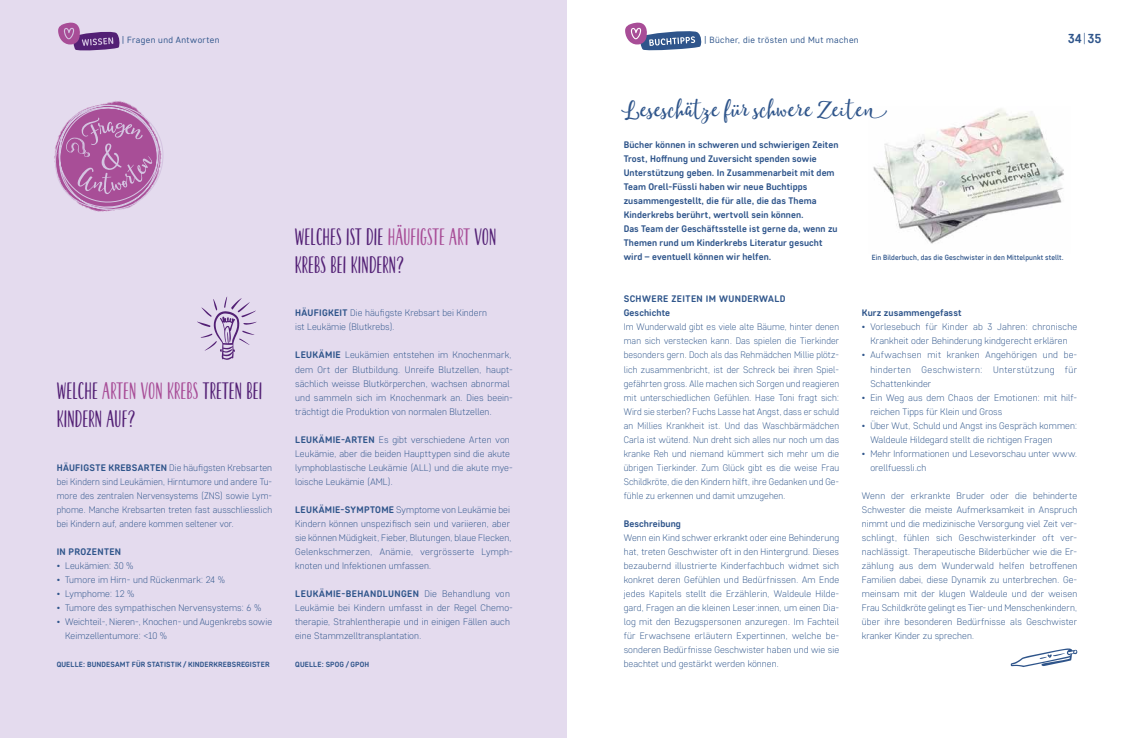
<style>
.page{position:relative;width:1134px;height:738px;background:#fff}
.page>*{position:absolute;margin:0;border:0;box-sizing:border-box;transform-origin:0 0}
.t1{font:26px "Moments";letter-spacing:.02em;color:#2f558b}
.t2{font:700 22px/28px "Moments Sans";letter-spacing:.01em;color:#532075}
.t3{font:700 13px "Core Sans DS55";color:#2f558b}
.t4{font:300 9.5px/14px "Core Sans DS25";letter-spacing:.01em;color:#2f558b}
.t5{font:700 9.5px/14px "Core Sans DS55";letter-spacing:.01em;color:#2f558b}
.t6{font:700 9.5px "Core Sans DS55";letter-spacing:.04em;color:#2f558b}
.t7{font:700 9.5px/14px "Core Sans DS55";letter-spacing:.035em;color:#2f558b}
.t8{font:9px "Core Sans DS35";letter-spacing:.04em;color:#2f558b}
.t9{font:700 7.5px "Core Sans DS55";letter-spacing:.015em;color:#2f558b}
.t10{font:500 7.5px "Core Sans DS45";letter-spacing:.015em;color:#2f558b;scale:.96 1}
.s1{font-family:"Core Sans DS25";font-weight:300}
.s2{color:#a84d97}
.s3{font-family:"Core Sans DS55";font-weight:700}
</style>
<div class="page">
<div style="left:0;top:0;width:567px;height:737px;background:#e4dbee"></div>
<svg style="left:54px;top:101px;width:110px;height:111px"></svg>
<svg style="left:62px;top:111px;width:92px;height:92px;background:#b36ca9"></svg>
<svg style="left:197px;top:296px;width:60px;height:63px"></svg>
<img style="left:873px;top:108px;width:191px;height:136px">
<svg style="left:1011px;top:648px;width:66px;height:18px"></svg>
<svg style="left:58px;top:22px;width:62px;height:29px"></svg>
<svg style="left:625px;top:22px;width:77px;height:29px"></svg>
<p class="t8" style="left:122px;top:34px;width:99px">| Fragen und Antworten</p>
<p class="t8" style="left:704px;top:34px;width:156px">| Bücher, die trösten und Mut machen</p>
<h3 class="t3" style="left:1068px;top:30px;width:35px">34 <span class="s1">|</span>35</h3>
<h2 class="t2" style="left:57px;top:377px;width:207px">WELCHE <span class="s2">ARTEN VON KREBS</span> TRETEN BEI<br>KINDERN AUF?</h2>
<p class="t4" style="left:57px;top:459px;width:217px;text-align:justify"><span class="s3">HÄUFIGSTE KREBSARTEN</span> Die häufigsten Krebsarten bei Kindern sind Leukämien, Hirntumore und andere Tu&shy;more des zentralen Nervensystems (ZNS) sowie Lym&shy;phome. Manche Krebsarten treten fast ausschliesslich bei Kindern auf, andere kommen seltener vor.</p>
<p class="t5" style="left:57px;top:543px;width:66px">IN PROZENTEN</p>
<p class="t4" style="left:57px;top:557px;width:78px">• Leukämien: 30 %</p>
<p class="t4" style="left:57px;top:571px;width:170px">• Tumore im Hirn- und Rückenmark: 24 %</p>
<p class="t4" style="left:57px;top:585px;width:79px">• Lymphome: 12 %</p>
<p class="t4" style="left:57px;top:599px;width:206px">• Tumore des sympathischen Nervensystems: 6 %</p>
<p class="t4" style="left:65px;top:613px;width:208px;text-indent:-9px">• Weichteil-, Nieren-, Knochen- und Augenkrebs sowie<br>Keimzellentumore: &lt;10 %</p>
<p class="t9" style="left:57px;top:658px;width:214px">QUELLE: BUNDESAMT FÜR STATISTIK / KINDERKREBSREGISTER</p>
<h2 class="t2" style="left:295px;top:223px;width:203px">WELCHES IST DIE <span class="s2">HÄUFIGSTE ART</span> VON<br>KREBS BEI KINDERN?</h2>
<p class="t4" style="left:295px;top:305px;width:194px"><span class="s3">HÄUFIGKEIT</span> Die häufigste Krebsart bei Kindern ist Leukämie (Blutkrebs).</p>
<p class="t4" style="left:295px;top:347px;width:219px"><span class="s3">LEUKÄMIE</span> Leukämien entstehen im Knochenmark, dem Ort der Blutbildung. Unreife Blutzellen, haupt&shy;sächlich weisse Blutkörperchen, wachsen abnormal und sammeln sich im Knochenmark an. Dies beein&shy;trächtigt die Produktion von normalen Blutzellen.</p>
<p class="t4" style="left:295px;top:431px;width:219px"><span class="s3">LEUKÄMIE-ARTEN</span> Es gibt verschiedene Arten von Leukämie, aber die beiden Haupttypen sind die akute lymphoblastische Leukämie (ALL) und die akute mye&shy;loische Leukämie (AML).</p>
<p class="t4" style="left:295px;top:501px;width:219px"><span class="s3">LEUKÄMIE-SYMPTOME</span> Symptome von Leukämie bei Kindern können unspezifisch sein und variieren, aber sie können Müdigkeit, Fieber, Blutungen, blaue Flecken, Gelenkschmerzen, Anämie, vergrösserte Lymph&shy;knoten und Infektionen umfassen.</p>
<p class="t6" style="left:295px;top:586px;width:216px">LEUKÄMIE-BEHANDLUNGEN <span class="s1">Die Behandlung von</span></p>
<p class="t4" style="left:295px;top:599px;width:219px">Leukämie bei Kindern umfasst in der Regel Chemo&shy;therapie, Strahlentherapie und in einigen Fällen auch eine Stammzelltransplantation.</p>
<p class="t9" style="left:295px;top:658px;width:76px">QUELLE: SPOG / GPOH</p>
<h1 class="t1" style="left:624px;top:93px;width:254px">Leseschätze für schwere Zeiten</h1>
<p class="t5" style="left:624px;top:137px;width:216px">Bücher können in schweren und schwierigen Zeiten Trost, Hoffnung und Zuversicht spenden sowie Unterstützung geben. In Zusammenarbeit mit dem Team Orell-Füssli haben wir neue Buchtipps zusammengestellt, die für alle, die das Thema Kinderkrebs berührt, wertvoll sein können.<br>Das Team der Geschäftsstelle ist gerne da, wenn zu Themen rund um Kinderkrebs Literatur gesucht wird – eventuell können wir helfen.</p>
<p class="t7" style="left:624px;top:291px;width:163px">SCHWERE ZEITEN IM WUNDERWALD<br>Geschichte</p>
<p class="t4" style="left:624px;top:319px;width:217px;text-align:justify">Im Wunderwald gibt es viele alte Bäume, hinter denen man sich verstecken kann. Das spielen die Tierkinder besonders gern. Doch als das Rehmädchen Millie plötz&shy;lich zusammenbricht, ist der Schreck bei ihren Spiel&shy;gefährten gross. Alle machen sich Sorgen und reagieren mit unterschiedlichen Gefühlen. Hase Toni fragt sich:<br>Wird sie sterben? Fuchs Lasse hat Angst, dass er schuld an Millies Krankheit ist. Und das Waschbärmädchen Carla ist wütend. Nun dreht sich alles nur noch um das kranke Reh und niemand kümmert sich mehr um die übrigen Tierkinder. Zum Glück gibt es die weise Frau Schildkröte, die den Kindern hilft, ihre Gedanken und Ge&shy;fühle zu erkennen und damit umzugehen.</p>
<p class="t5" style="left:624px;top:515px;width:59px">Beschreibung</p>
<p class="t4" style="left:624px;top:529px;width:217px;text-align:justify">Wenn ein Kind schwer erkrankt oder eine Behinderung hat, treten Geschwister oft in den Hintergrund. Dieses bezaubernd illustrierte Kinderfachbuch widmet sich konkret deren Gefühlen und Bedürfnissen. Am Ende jedes Kapitels stellt die Erzählerin, Waldeule Hilde&shy;gard, Fragen an die kleinen Leser:innen, um einen Dia&shy;log mit den Bezugspersonen anzuregen. Im Fachteil für Erwachsene erläutern Expertinnen, welche be&shy;sonderen Bedürfnisse Geschwister haben und wie sie beachtet und gestärkt werden können.</p>
<p class="t10" style="left:872px;top:252px;width:202px">Ein Bilderbuch, das die Geschwister in den Mittelpunkt stellt.</p>
<p class="t5" style="left:862px;top:305px;width:101px">Kurz zusammengefasst</p>
<p class="t4" style="left:862px;top:319px;width:217px;text-align:center">• Vorlesebuch für Kinder ab 3 Jahren: chronische<br>Krankheit oder Behinderung kindgerecht erklären</p>
<p class="t4" style="left:870px;top:347px;width:208px;text-align:justify;text-indent:-9px">• Aufwachsen mit kranken Angehörigen und be&shy;hinderten Geschwistern: Unterstützung für Schattenkinder</p>
<p class="t4" style="left:870px;top:389px;width:208px;text-indent:-9px">• Ein Weg aus dem Chaos der Emotionen: mit hilf&shy;reichen Tipps für Klein und Gross</p>
<p class="t4" style="left:870px;top:417px;width:208px;text-indent:-9px">• Über Wut, Schuld und Angst ins Gespräch kommen:<br>Waldeule Hildegard stellt die richtigen Fragen</p>
<p class="t4" style="left:870px;top:445px;width:208px;text-indent:-9px">• Mehr Informationen und Lesevorschau unter www. orellfuessli.ch</p>
<p class="t4" style="left:862px;top:487px;width:217px;text-align:justify">Wenn der erkrankte Bruder oder die behinderte Schwester die meiste Aufmerksamkeit in Anspruch nimmt und die medizinische Versorgung viel Zeit ver&shy;schlingt, fühlen sich Geschwisterkinder oft ver&shy;nachlässigt. Therapeutische Bilderbücher wie die Er&shy;zählung aus dem Wunderwald helfen betroffenen Familien dabei, diese Dynamik zu unterbrechen. Ge&shy;meinsam mit der klugen Waldeule und der weisen Frau Schildkröte gelingt es Tier- und Menschenkindern, über ihre besonderen Bedürfnisse als Geschwister kranker Kinder zu sprechen.</p>
</div>
